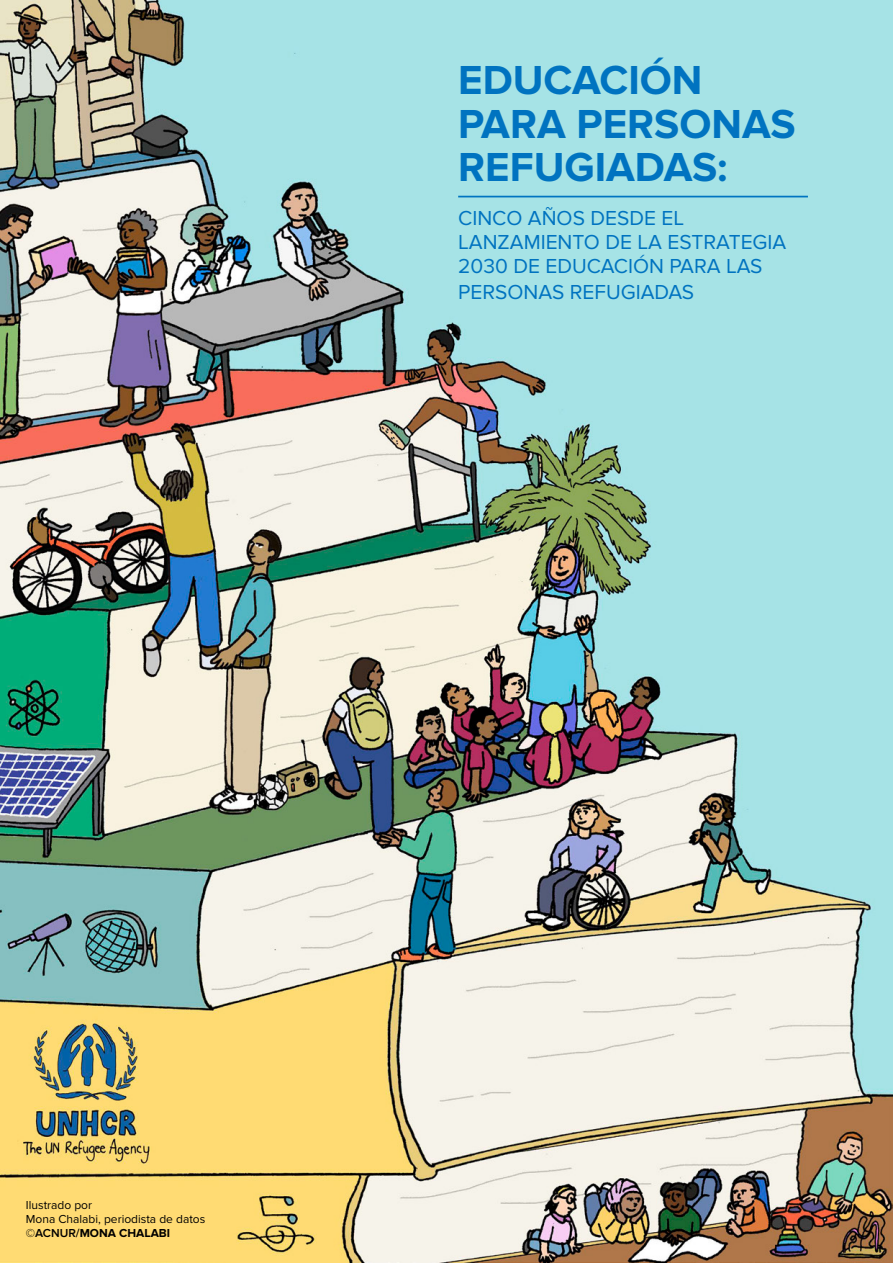
<style>
.page{position:relative;width:893px;height:1263px;background:#fff}
.page>*{position:absolute;margin:0;border:0;box-sizing:border-box;transform-origin:0 0}
.t1{font:700 42px/43.5px "Proxima Nova";color:#0073c0}
.t2{font:21px/24.5px "Proxima Nova";color:#0073c0}
.t3{font:12px/14.4px "Proxima Nova";color:#000}
.s1{font-weight:600}
.s2{font-weight:700}
</style>
<div class="page">
<img style="left:0;top:0;width:893px;height:1263px">
<hr style="left:458px;top:196px;width:350px;height:1px;background:#0074c1">
<h1 class="t1" style="left:458px;top:60px;width:339px">EDUCACIÓN<br>PARA PERSONAS<br>REFUGIADAS:</h1>
<p class="t2" style="left:458px;top:206px;width:330px">CINCO AÑOS DESDE EL<br>LANZAMIENTO DE LA ESTRATEGIA<br>2030 DE EDUCACIÓN PARA LAS<br>PERSONAS REFUGIADAS</p>
<p class="t3" style="left:26px;top:1198px;width:181px">Ilustrado por<br>Mona Chalabi, periodista de datos ©<span class="s1">ACNUR/</span><span class="s2">MONA CHALABI</span></p>
</div>
